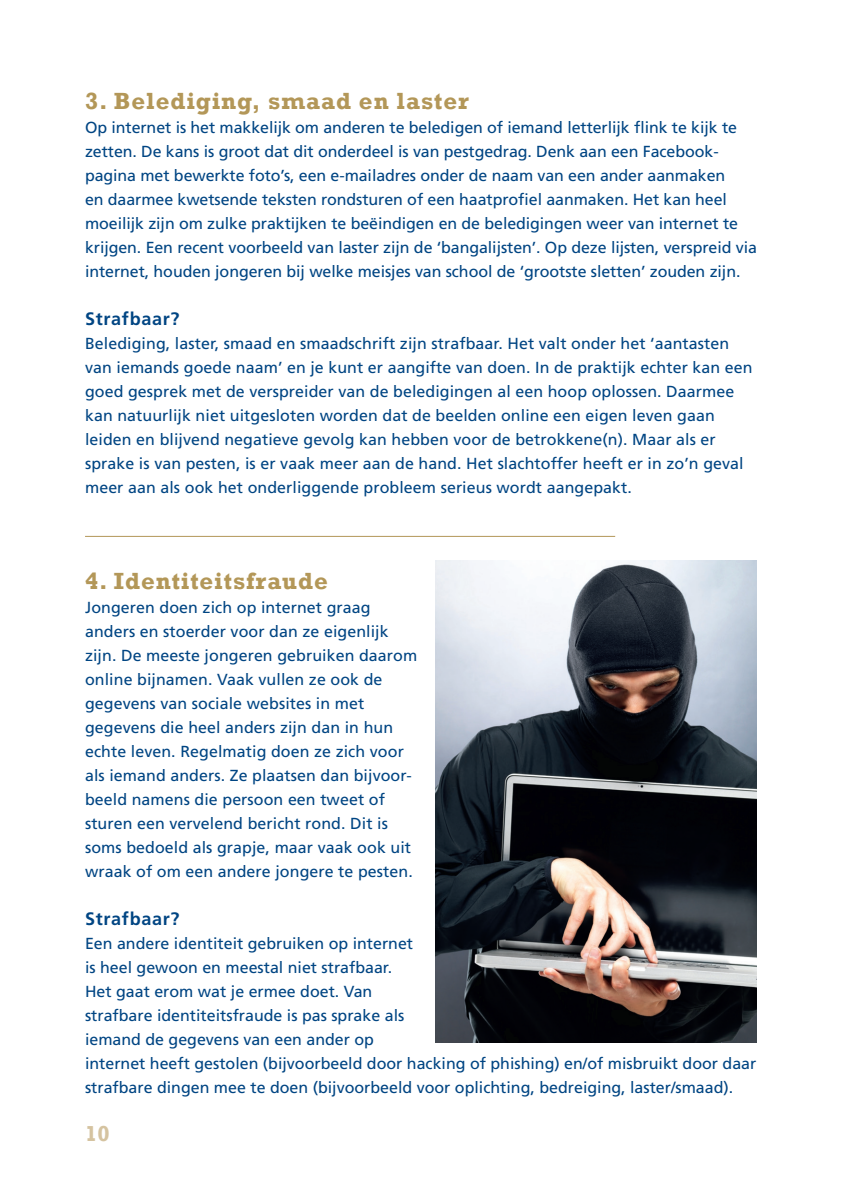
<style>
.page{position:relative;width:842px;height:1191px;background:#fff}
.page>*{position:absolute;margin:0;border:0;box-sizing:border-box;transform-origin:0 0}
.t1{font:700 24px "Rockwell";letter-spacing:.04em;color:#b39758}
.t2{font:700 22.2px "Rockwell";color:#d5c3a0}
.t3{font:700 18px "Frutiger";letter-spacing:.04em;color:#004583}
.t4{font:16px/24px "Frutiger";letter-spacing:.005em;color:#004583}
</style>
<div class="page">
<img style="left:435px;top:560px;width:322px;height:483px">
<hr style="left:85px;top:536px;width:530px;height:1px;background:#b39758">
<h1 class="t1" style="left:85px;top:86px;width:385px">3. Belediging, smaad en laster</h1>
<p class="t4" style="left:85px;top:116px;width:673px">Op internet is het makkelijk om anderen te beledigen of iemand letterlijk flink te kijk te zetten. De kans is groot dat dit onderdeel is van pestgedrag. Denk aan een Facebook&shy;pagina met bewerkte foto’s, een e-mailadres onder de naam van een ander aanmaken<br>en daarmee kwetsende teksten rondsturen of een haatprofiel aanmaken. Het kan heel moeilijk zijn om zulke praktijken te beëindigen en de beledigingen weer van internet te krijgen. Een recent voorbeeld van laster zijn de ‘bangalijsten’. Op deze lijsten, verspreid via internet, houden jongeren bij welke meisjes van school de ‘grootste sletten’ zouden zijn.</p>
<p class="t3" style="left:85px;top:308px;width:96px">Strafbaar?</p>
<p class="t4" style="left:85px;top:332px;width:669px">Belediging, laster, smaad en smaadschrift zijn strafbaar. Het valt onder het ‘aantasten van iemands goede naam’ en je kunt er aangifte van doen. In de praktijk echter kan een goed gesprek met de verspreider van de beledigingen al een hoop oplossen. Daarmee kan natuurlijk niet uitgesloten worden dat de beelden online een eigen leven gaan leiden en blijvend negatieve gevolg kan hebben voor de betrokkene(n). Maar als er sprake is van pesten, is er vaak meer aan de hand. Het slachtoffer heeft er in zo’n geval meer aan als ook het onderliggende probleem serieus wordt aangepakt.</p>
<h1 class="t1" style="left:85px;top:566px;width:244px">4. Identiteitsfraude</h1>
<p class="t4" style="left:85px;top:596px;width:334px">Jongeren doen zich op internet graag anders en stoerder voor dan ze eigenlijk zijn. De meeste jongeren gebruiken daarom online bijnamen. Vaak vullen ze ook de gegevens van sociale websites in met gegevens die heel anders zijn dan in hun echte leven. Regelmatig doen ze zich voor als iemand anders. Ze plaatsen dan bijvoor&shy;beeld namens die persoon een tweet of sturen een vervelend bericht rond. Dit is soms bedoeld als grapje, maar vaak ook uit wraak of om een andere jongere te pesten.</p>
<p class="t3" style="left:85px;top:908px;width:96px">Strafbaar?</p>
<p class="t4" style="left:85px;top:932px;width:673px">Een andere identiteit gebruiken op internet<br>is heel gewoon en meestal niet strafbaar.<br>Het gaat erom wat je ermee doet. Van<br>strafbare identiteitsfraude is pas sprake als<br>iemand de gegevens van een ander op<br>internet heeft gestolen (bijvoorbeeld door hacking of phishing) en/of misbruikt door daar strafbare dingen mee te doen (bijvoorbeeld voor oplichting, bedreiging, laster/smaad).</p>
<h2 class="t2" style="left:85px;top:1120px;width:26px">10</h2>
</div>
